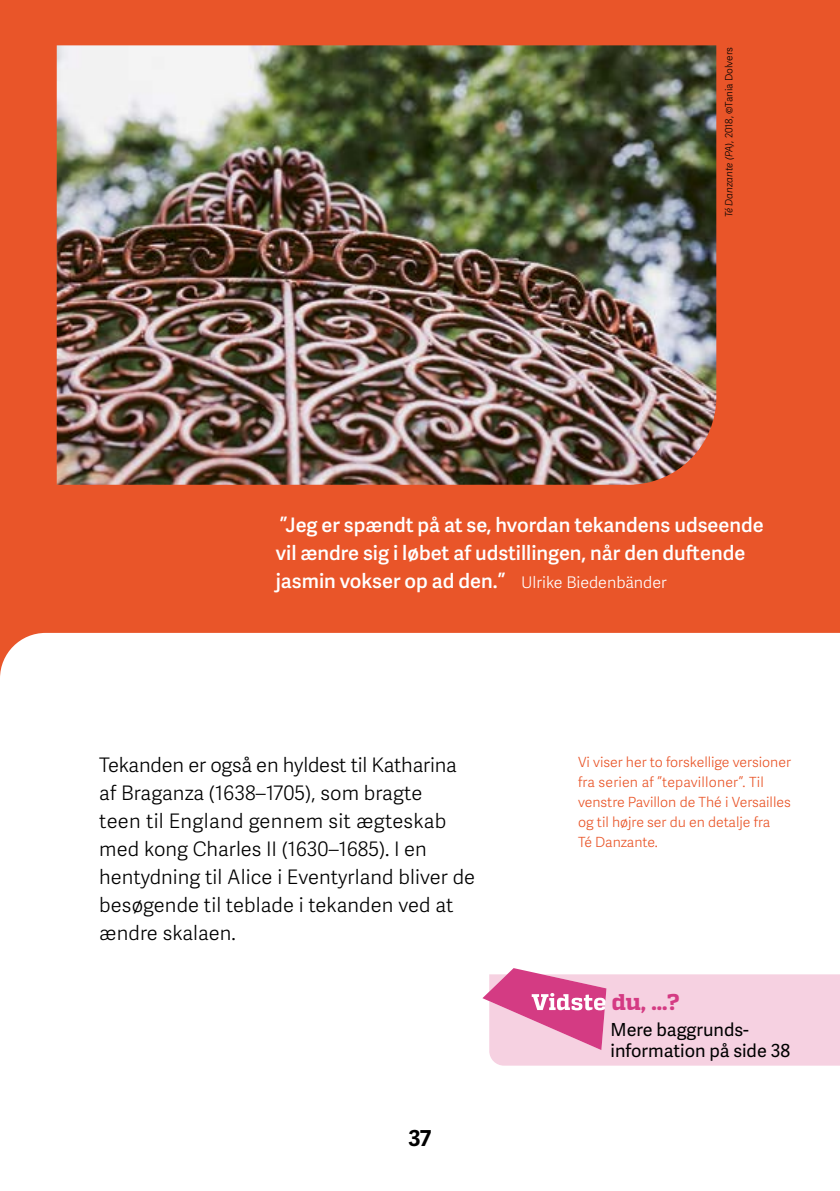
<style>
.page{position:relative;width:840px;height:1191px;background:#fff}
.page>*{position:absolute;margin:0;border:0;box-sizing:border-box;transform-origin:0 0}
.t1{font:800 22.8px "Quadon";color:#d43b83}
.t2{font:700 22px "Adelle Sans";color:#000}
.t3{font:20px/28px "Adelle Sans Lt";letter-spacing:.005em;color:#000}
.t4{font:20px/28px "Adelle Sans Sb";color:#fff}
.t5{font:18px/21.6px "Adelle Sans";color:#000}
.t6{font:14px/20px "Adelle Sans Lt";color:#e95529}
.t7{font:10px "Adelle Sans Lt";color:#000}
.s1{font-style:italic}
.s2{font-family:"Adelle Sans Lt";font-size:16px}
</style>
<div class="page">
<div style="left:0;top:0;width:839px;height:679px;background:#e95529"></div>
<div style="left:0;top:633px;width:839px;height:46px;background:#fff"></div>
<img style="left:57px;top:45px;width:659px;height:440px">
<svg style="left:482px;top:968px;width:357px;height:97px;background:#f2c0d6"></svg>
<p class="t7" style="left:721px;top:217px;width:172px;rotate:-90deg"><span class="s1">Té Danzante (PA)</span>, 2018, ©Tania Dolvers</p>
<p class="t4" style="left:276px;top:510px;width:489px">”Jeg er spændt på at se, hvordan tekandens udseende vil ændre sig i løbet af udstillingen, når den duftende jasmin vokser op ad den.” <span class="s2">Ulrike Biedenbänder</span></p>
<p class="t3" style="left:99px;top:750px;width:377px">Tekanden er også en hyldest til Katharina af Braganza (1638–1705), som bragte<br>teen til England gennem sit ægteskab med kong Charles II (1630–1685). I en hentydning til Alice i Eventyrland bliver de besøgende til teblade i tekanden ved at ændre skalaen.</p>
<p class="t2" style="left:408px;top:1121px;width:25px">37</p>
<p class="t6" style="left:577px;top:752px;width:214px">Vi viser her to forskellige versioner fra serien af ”tepavilloner”. Til venstre Pavillon de Thé i Versailles og til højre ser du en detalje fra<br>Té Danzante.</p>
<p class="t1" style="left:611px;top:988px;width:69px">du, ...?</p>
<p class="t5" style="left:610px;top:1018px;width:181px">Mere baggrunds&shy;information på side 38</p>
</div>
